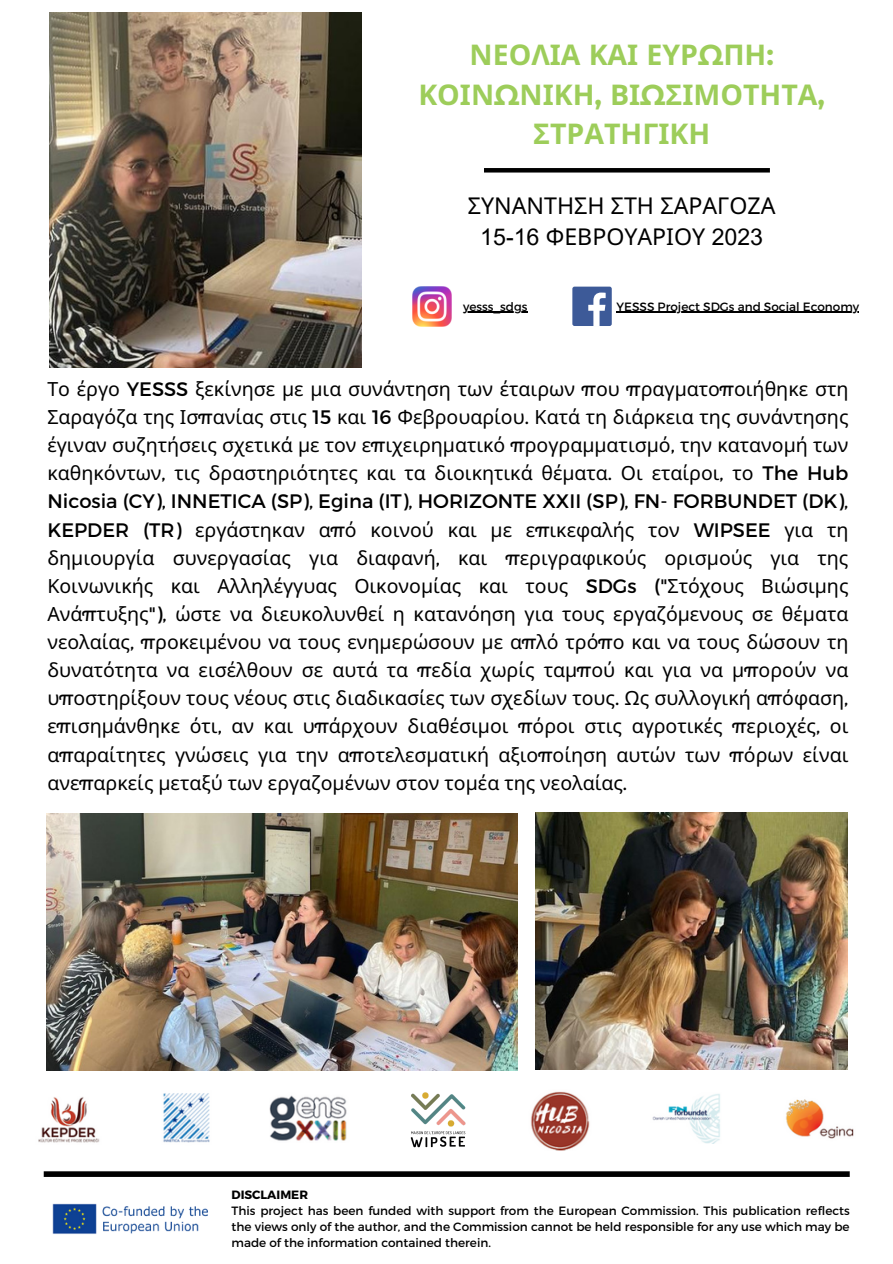
<style>
.page{position:relative;width:893px;height:1264px;background:#fff}
.page>*{position:absolute;margin:0;border:0;box-sizing:border-box;transform-origin:0 0}
.t1{font:700 28.5px/39.3px "Noto Sans";color:#9dcd5a;text-align:center}
.t2{font:23.1px/31.5px "Noto Sans";color:#000;text-align:center}
.t3{font:19.5px/28.2px "Noto Sans";color:#000;text-align:justify}
.t4{font:12px/16px "Montserrat";color:#000;text-align:justify}
.t5{font:700 12px "Montserrat";color:#000}
.s1{font-family:"Montserrat"}
.s2{font-family:"Arial MT Pro"}
</style>
<div class="page">
<img style="left:49px;top:13px;width:312px;height:354px">
<hr style="left:484px;top:168px;width:285px;height:4px;background:#000">
<img style="left:46px;top:813px;width:472px;height:257px">
<img style="left:536px;top:812px;width:311px;height:257px">
<img style="left:412px;top:286px;width:40px;height:40px">
<hr style="left:463px;top:311px;width:64px;height:1px;background:#000">
<div style="left:44px;top:1171px;width:805px;height:5px;background:#000"></div>
<img style="left:531px;top:1091px;width:59px;height:58px">
<img style="left:786px;top:1099px;width:68px;height:40px">
<img style="left:269px;top:1095px;width:78px;height:46px">
<img style="left:652px;top:1094px;width:68px;height:49px">
<img style="left:38px;top:1097px;width:62px;height:46px">
<img style="left:163px;top:1093px;width:47px;height:50px">
<img style="left:410px;top:1092px;width:56px;height:56px">
<div style="left:572px;top:286px;width:39px;height:40px;background:#3d5a98;border-radius:2px"></div>
<svg style="left:588px;top:292px;width:17px;height:34px"></svg>
<hr style="left:616px;top:311px;width:243px;height:1px;background:#000">
<img style="left:52px;top:1203px;width:156px;height:31px">
<p class="t1" style="left:418px;top:35px;width:408px">ΝΕΟΛΙΑ ΚΑΙ ΕΥΡ<span class="s1">Ω</span>ΠΗ<span class="s1">:<br></span>ΚΟΙΝ<span class="s1">Ω</span>ΝΙΚΗ<span class="s1">,</span> ΒΙ<span class="s1">Ω</span>ΣΙΜΟΤΗΤΑ<span class="s1">,<br></span>ΣΤΡΑΤΗΓΙΚΗ</p>
<h1 class="t2" style="left:468px;top:189px;width:309px">ΣΥΝΑΝΤΗΣΗ ΣΤΗ ΣΑΡΑΓΟΖΑ<br><span class="s2">15-16</span> ΦΕΒΡΟΥΑΡΙΟΥ <span class="s2">2023</span></h1>
<p class="t4" style="left:463px;top:298px;width:66px">yesss_sdgs</p>
<p class="t4" style="left:616px;top:298px;width:244px">YESSS Project SDGs and Social Economy</p>
<p class="t3" style="left:47px;top:374px;width:802px">Το έργο <span class="s1">YESSS</span> ξεκίνησε με μια συνάντηση των έταιρων <span class="s1">π</span>ου <span class="s1">π</span>ραγματο<span class="s1">π</span>οιήθηκε στη Σαραγόζα της Ισ<span class="s1">π</span>ανίας στις <span class="s1">15</span> και <span class="s1">16</span> Φεβρουαρίου<span class="s1">.</span> Κατά τη διάρκεια της συνάντησης έγιναν συζητήσεις σχετικά με τον ε<span class="s1">π</span>ιχειρηματικό <span class="s1">π</span>ρογραμματισμό<span class="s1">,</span> την κατανομή των καθηκόντων<span class="s1">,</span> τις δραστηριότητες και τα διοικητικά θέματα<span class="s1">.</span> Οι εταίροι<span class="s1">,</span> το <span class="s1">The Hub Nicosia (CY), INNETICA (SP), Egina (IT), HORIZONTE XXII (SP), FN- FORBUNDET (DK), KEPDER (TR)</span> εργάστηκαν α<span class="s1">π</span>ό κοινού και με ε<span class="s1">π</span>ικεφαλής τον <span class="s1">WIPSEE</span> για τη δημιουργία συνεργασίας για διαφανή<span class="s1">,</span> και <span class="s1">π</span>εριγραφικούς ορισμούς για της Κοινωνικής και Αλληλέγγυας Οικονομίας και τους <span class="s1">SDGs ("</span>Στόχους Βιώσιμης Ανά<span class="s1">π</span>τυξης<span class="s1">"),</span> ώστε να διευκολυνθεί η κατανόηση για τους εργαζόμενους σε θέματα νεολαίας<span class="s1">, π</span>ροκειμένου να τους ενημερώσουν με α<span class="s1">π</span>λό τρό<span class="s1">π</span>ο και να τους δώσουν τη δυνατότητα να εισέλθουν σε αυτά τα <span class="s1">π</span>εδία χωρίς ταμ<span class="s1">π</span>ού και για να μ<span class="s1">π</span>ορούν να υ<span class="s1">π</span>οστηρίξουν τους νέους στις διαδικασίες των σχεδίων τους<span class="s1">.</span> Ως συλλογική α<span class="s1">π</span>όφαση<span class="s1">, </span>ε<span class="s1">π</span>ισημάνθηκε ότι<span class="s1">,</span> αν και υ<span class="s1">π</span>άρχουν διαθέσιμοι <span class="s1">π</span>όροι στις αγροτικές <span class="s1">π</span>εριοχές<span class="s1">,</span> οι α<span class="s1">π</span>αραίτητες γνώσεις για την α<span class="s1">π</span>οτελεσματική αξιο<span class="s1">π</span>οίηση αυτών των <span class="s1">π</span>όρων είναι ανε<span class="s1">π</span>αρκείς μεταξύ των εργαζομένων στον τομέα της νεολαίας<span class="s1">.</span></p>
<p class="t5" style="left:231px;top:1186px;width:78px">DISCLAIMER</p>
<p class="t4" style="left:231px;top:1201px;width:619px">This project has been funded with support from the European Commission. This publication reflects the views only of the author, and the Commission cannot be held responsible for any use which may be made of the information contained therein.</p>
</div>
